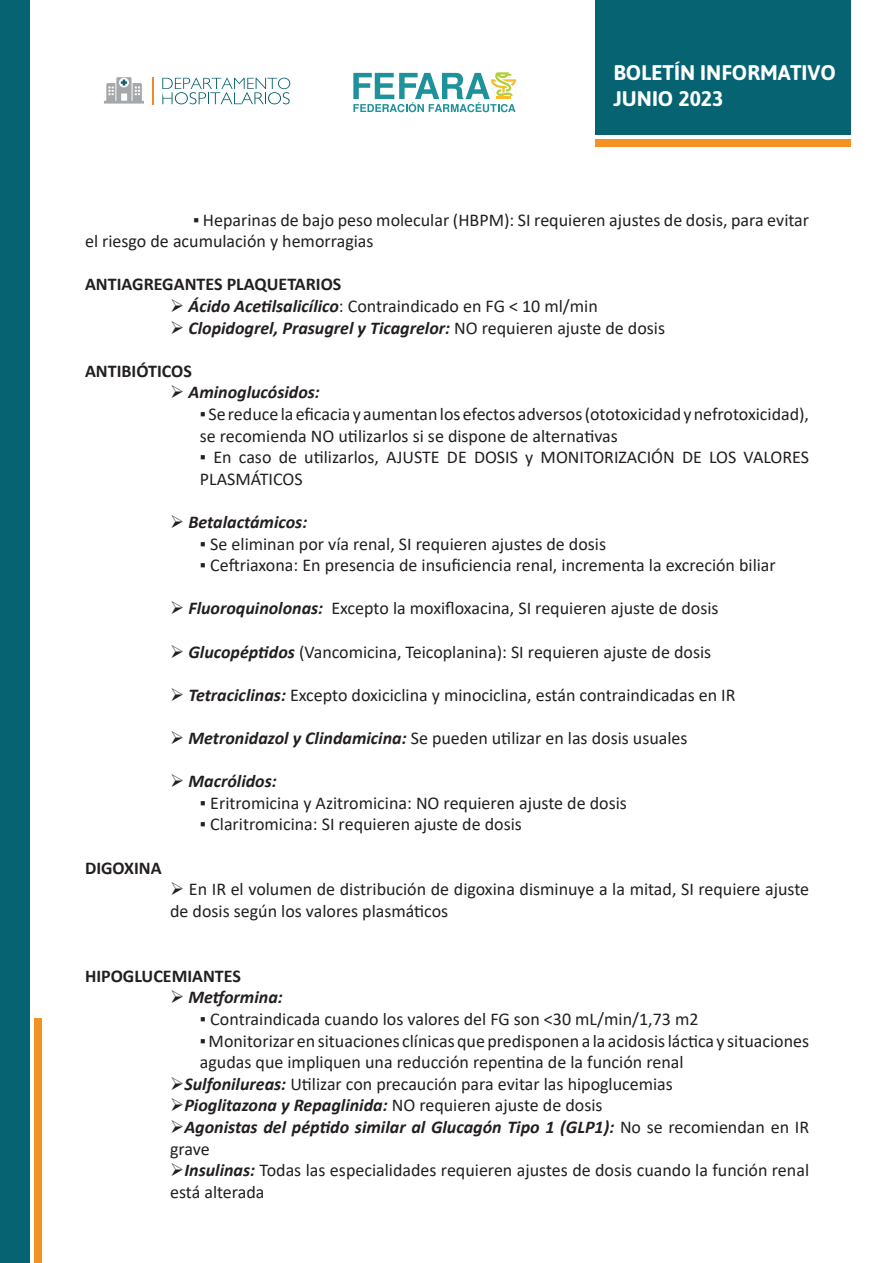
<style>
.page{position:relative;width:893px;height:1263px;background:#fff}
.page>*{position:absolute;margin:0;border:0;box-sizing:border-box;transform-origin:0 0}
.t1{font:700 21px/25.2px "Asap";color:#fff}
.t2{font:18px/21.6px "Calibri";color:#231f20}
.t3{font:italic 700 18px/21.6px "Calibri";color:#231f20}
.t4{font:700 18px "Calibri";color:#231f20}
.s1{font-weight:700;font-style:italic}
.s2{font-weight:400;font-style:normal}
</style>
<div class="page">
<div style="left:34px;top:1018px;width:8px;height:245px;background:#f39223"></div>
<svg style="left:162px;top:78px;width:128px;height:26px"></svg>
<hr style="left:152px;top:77px;width:2px;height:28px;background:#f38824">
<svg style="left:104px;top:77px;width:40px;height:27px"></svg>
<div style="left:0;top:0;width:30px;height:1263px;background:#066371"></div>
<div style="left:595px;top:0;width:255px;height:134px;background:#066371"></div>
<div style="left:595px;top:139px;width:255px;height:8px;background:#f39223"></div>
<svg style="left:353px;top:72px;width:163px;height:40px"></svg>
<p class="t1" style="left:613px;top:59px;width:224px">BOLETÍN INFORMATIVO<br>JUNIO 2023</p>
<p class="t1" style="left:710px;top:85px;width:13px">2</p>
<p class="t2" style="left:85px;top:208px;width:726px;text-indent:108px">▪ Heparinas de bajo peso molecular (HBPM): SI requieren ajustes de dosis, para evitar el riesgo de acumulación y hemorragias</p>
<p class="t4" style="left:85px;top:272px;width:258px">ANTIAGREGANTES PLAQUETARIOS</p>
<p class="t2" style="left:170px;top:295px;width:429px">➢ <span class="s1">Ácido Acetilsalicílico</span>: Contraindicado en FG &lt; 10 ml/min</p>
<p class="t3" style="left:170px;top:316px;width:496px">➢ Clopidogrel, Prasugrel y Ticagrelor: <span class="s2">NO requieren ajuste de dosis</span></p>
<p class="t4" style="left:85px;top:358px;width:108px">ANTIBIÓTICOS</p>
<p class="t3" style="left:170px;top:381px;width:151px">➢ Aminoglucósidos:</p>
<p class="t2" style="left:200px;top:403px;width:611px">▪ Se reduce la eficacia y aumentan los efectos adversos (ototoxicidad y nefrotoxicidad), se recomienda NO utilizarlos si se dispone de alternativas</p>
<p class="t2" style="left:200px;top:446px;width:611px">▪ En caso de utilizarlos, AJUSTE DE DOSIS y MONITORIZACIÓN DE LOS VALORES<br>PLASMÁTICOS</p>
<p class="t3" style="left:170px;top:511px;width:139px">➢ Betalactámicos:</p>
<p class="t2" style="left:200px;top:532px;width:408px">▪ Se eliminan por vía renal, SI requieren ajustes de dosis</p>
<p class="t2" style="left:200px;top:554px;width:577px">▪ Ceftriaxona: En presencia de insuficiencia renal, incrementa la excreción biliar</p>
<p class="t2" style="left:170px;top:597px;width:550px">➢ <span class="s1">Fluoroquinolonas:</span> Excepto la moxifloxacina, SI requieren ajuste de dosis</p>
<p class="t2" style="left:170px;top:640px;width:543px">➢ <span class="s1">Glucopéptidos</span> (Vancomicina, Teicoplanina): SI requieren ajuste de dosis</p>
<p class="t2" style="left:170px;top:684px;width:567px">➢ <span class="s1">Tetraciclinas:</span> Excepto doxiciclina y minociclina, están contraindicadas en IR</p>
<p class="t2" style="left:170px;top:727px;width:519px">➢ <span class="s1">Metronidazol y Clindamicina:</span> Se pueden utilizar en las dosis usuales</p>
<p class="t3" style="left:170px;top:770px;width:108px">➢ Macrólidos:</p>
<p class="t2" style="left:200px;top:792px;width:428px">▪ Eritromicina y Azitromicina: NO requieren ajuste de dosis</p>
<p class="t2" style="left:200px;top:813px;width:324px">▪ Claritromicina: SI requieren ajuste de dosis</p>
<p class="t4" style="left:85px;top:855px;width:78px">DIGOXINA</p>
<p class="t2" style="left:170px;top:878px;width:640px">➢ En IR el volumen de distribución de digoxina disminuye a la mitad, SI requiere ajuste de dosis según los valores plasmáticos</p>
<p class="t4" style="left:85px;top:963px;width:157px">HIPOGLUCEMIANTES</p>
<p class="t3" style="left:170px;top:986px;width:114px">➢ Metformina:</p>
<p class="t2" style="left:200px;top:1008px;width:500px">▪ Contraindicada cuando los valores del FG son &lt;30 mL/min/1,73 m2</p>
<p class="t2" style="left:200px;top:1029px;width:611px">▪ Monitorizar en situaciones clínicas que predisponen a la acidosis láctica y situaciones agudas que impliquen una reducción repentina de la función renal</p>
<p class="t2" style="left:170px;top:1072px;width:504px">➢<span class="s1">Sulfonilureas:</span> Utilizar con precaución para evitar las hipoglucemias</p>
<p class="t3" style="left:170px;top:1094px;width:434px">➢Pioglitazona y Repaglinida: <span class="s2">NO requieren ajuste de dosis</span></p>
<p class="t3" style="left:170px;top:1115px;width:641px">➢Agonistas del péptido similar al Glucagón Tipo 1 (GLP1): <span class="s2">No se recomiendan en IR grave</span></p>
<p class="t2" style="left:170px;top:1159px;width:640px">➢<span class="s1">Insulinas:</span> Todas las especialidades requieren ajustes de dosis cuando la función renal está alterada</p>
</div>
